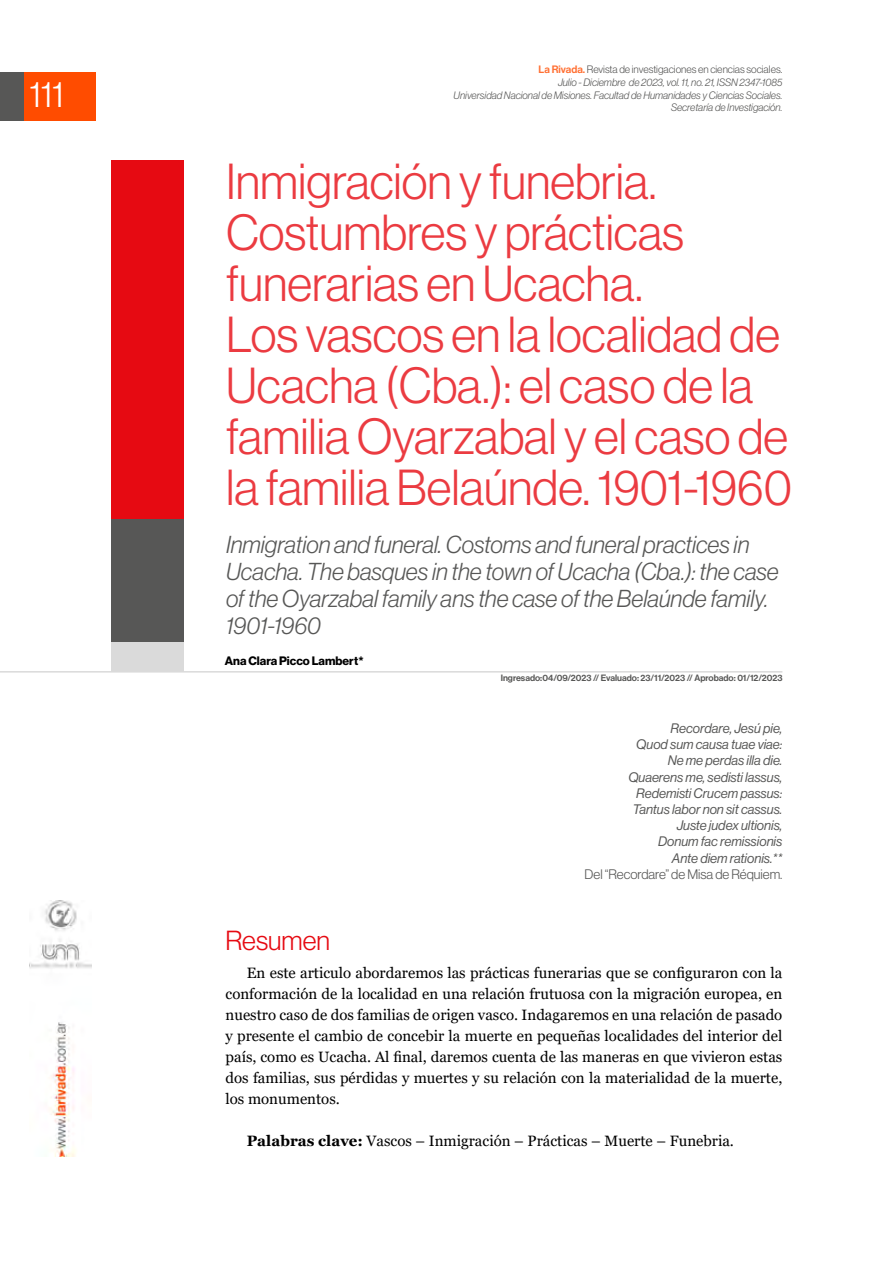
<style>
.page{position:relative;width:893px;height:1263px;background:#fff}
.page>*{position:absolute;margin:0;border:0;box-sizing:border-box;transform-origin:0 0}
.titulo_rojo_dossier_01{font:49.5px/51px "N Haas Grotesk DS Pro 45 Lt";color:#eb3b41}
.t1{font:36px "N Haas Grotesk DS Pro 45 Lt";color:#fff}
.subtitulo_DOSSIER_01{font:27px "N Haas Grotesk DS Pro 45 Lt";color:#e60a12}
.subtitulo{font:24px/27px "N Haas Grotesk DS Pro 46 Lt It";color:#575756}
.cuerpo_rivada{font:15px/21px "Georgia";color:#000;text-align:justify}
.como_citar{font:13.5px "N Haas Grotesk DS Pro 56 It";color:#575756}
.como_citar-2{font:13.5px "N Haas Grotesk DS Pro 45 Lt";color:#575756}
.Firmas{font:12px "N Haas Grotesk DS Pro 75 Bd";color:#000}
.t2{font:10.5px/12.6px "N Haas Grotesk DS Pro 46 Lt It";color:#575756;text-align:right}
.t3{font:10.5px "N Haas Grotesk DS Pro 45 Lt";color:#575756}
.referato{font:9px "N Haas Grotesk DS Pro 65 Md";color:#575756}
.s1{font-family:"N Haas Grotesk DS Pro 65 Md";color:#ff7033}
.s2{font-weight:700}
</style>
<div class="page">
<div style="left:24px;top:73px;width:72px;height:48px;background:#ff4c00"></div>
<div style="left:0;top:73px;width:24px;height:48px;background:#575756"></div>
<img style="left:29px;top:901px;width:63px;height:256px">
<div style="left:111px;top:482px;width:73px;height:160px;background:#575756"></div>
<div style="left:111px;top:642px;width:73px;height:29px;background:#dadada"></div>
<hr style="left:0;top:671px;width:782px;height:2px;background:#dadada">
<div style="left:111px;top:160px;width:73px;height:359px;background:#e60a12"></div>
<h2 class="t1" style="left:29px;top:74px;width:36px">111</h2>
<p class="t3" style="left:539px;top:64px;width:245px"><span class="s1">La Rivada.</span> Revista de investigaciones en ciencias sociales.</p>
<p class="t2" style="left:454px;top:76px;width:330px">Julio - Diciembre de 2023, vol. 11, no. 21, ISSN 2347-1085<br>Universidad Nacional de Misiones. Facultad de Humanidades y Ciencias Sociales.<br>Secretaría de Investigación.</p>
<p class="titulo_rojo_dossier_01" style="left:226px;top:156px;width:567px">Inmigración y funebria.<br>Costumbres y prácticas funerarias en Ucacha.<br>Los vascos en la localidad de<br>Ucacha (Cba.): el caso de la familia Oyarzabal y el caso de la familia Belaúnde. 1901-1960</p>
<p class="subtitulo" style="left:226px;top:531px;width:554px">Inmigration and funeral. Costoms and funeral practices in Ucacha. The basques in the town of Ucacha (Cba.): the case of the Oyarzabal family ans the case of the Belaúnde family.<br>1901-1960</p>
<p class="Firmas" style="left:225px;top:654px;width:140px">Ana Clara Picco Lambert*</p>
<p class="referato" style="left:501px;top:673px;width:283px">Ingresado:04/09/2023 // Evaluado: 23/11/2023 // Aprobado: 01/12/2023</p>
<p class="como_citar" style="left:671px;top:721px;width:113px">Recordare, Jesú pie,</p>
<p class="como_citar" style="left:636px;top:737px;width:148px">Quod sum causa tuae viae:</p>
<p class="como_citar" style="left:668px;top:753px;width:116px">Ne me perdas illa die.</p>
<p class="como_citar" style="left:628px;top:769px;width:156px">Quaerens me, sedisti lassus,</p>
<p class="como_citar" style="left:636px;top:785px;width:148px">Redemisti Crucem passus:</p>
<p class="como_citar" style="left:633px;top:802px;width:151px">Tantus labor non sit cassus.</p>
<p class="como_citar" style="left:677px;top:818px;width:107px">Juste judex ultionis,</p>
<p class="como_citar" style="left:658px;top:834px;width:126px">Donum fac remissionis</p>
<p class="como_citar" style="left:672px;top:850px;width:112px">Ante diem rationis.**</p>
<p class="como_citar-2" style="left:585px;top:866px;width:199px">Del “Recordare” de Misa de Réquiem.</p>
<p class="subtitulo_DOSSIER_01" style="left:226px;top:925px;width:106px">Resumen</p>
<p class="cuerpo_rivada" style="left:226px;top:963px;width:558px;text-indent:21px">En este articulo abordaremos las prácticas funerarias que se configuraron con la conformación de la localidad en una relación frutuosa con la migración europea, en nuestro caso de dos familias de origen vasco. Indagaremos en una relación de pasado y presente el cambio de concebir la muerte en pequeñas localidades del interior del país, como es Ucacha. Al final, daremos cuenta de las maneras en que vivieron estas dos familias, sus pérdidas y muertes y su relación con la materialidad de la muerte, los monumentos.</p>
<p class="cuerpo_rivada" style="left:247px;top:1131px;width:489px"><span class="s2">Palabras clave:</span> Vascos – Inmigración – Prácticas – Muerte – Funebria.</p>
</div>
